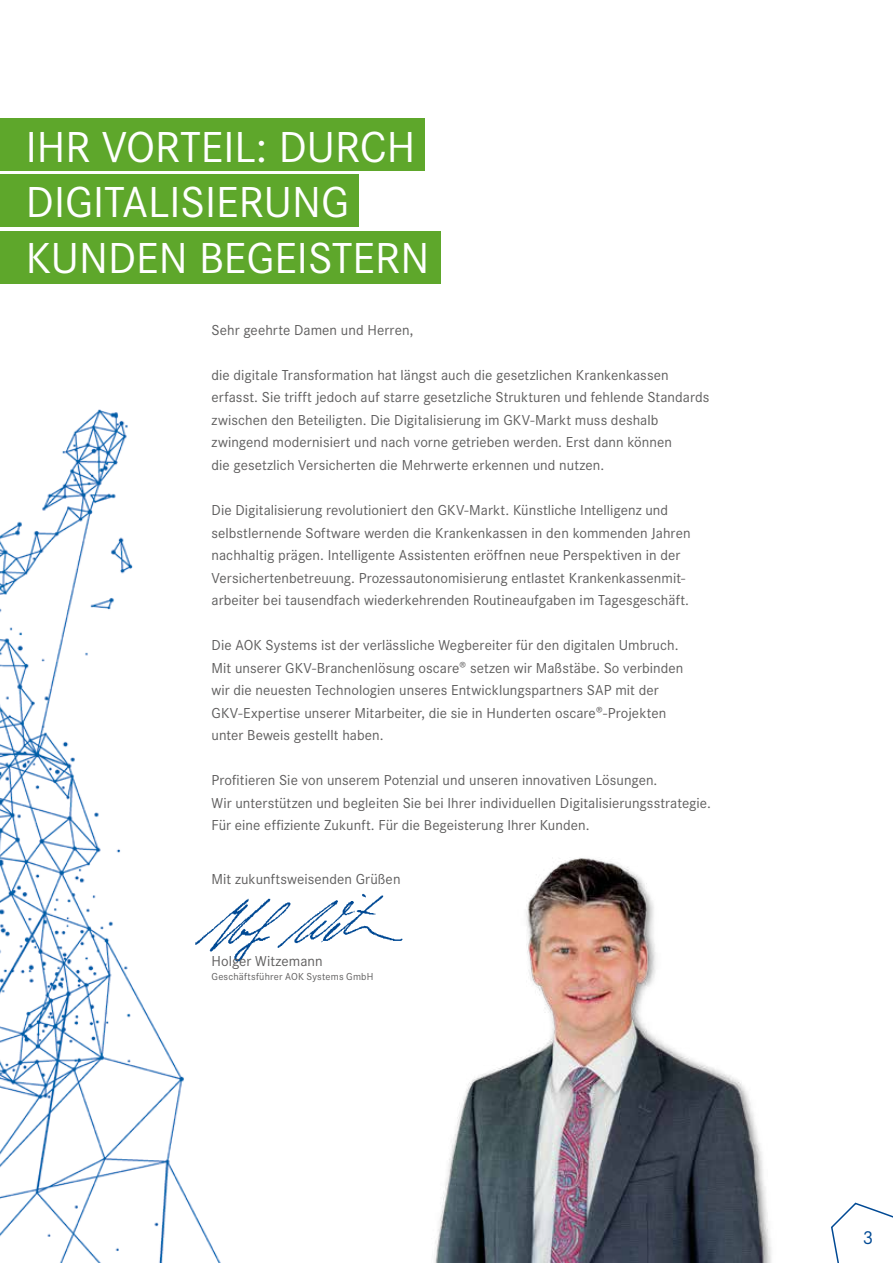
<style>
.page{position:relative;width:893px;height:1263px;background:#fff}
.page>*{position:absolute;margin:0;border:0;box-sizing:border-box;transform-origin:0 0}
.t1{font:45px/55.5px "Corporate S";color:#fff}
.t2{font:19.5px "Corporate S";color:#004994}
.t3{font:15px/22.5px "Corporate S";letter-spacing:.005em;color:#5f5e5e}
.t4{font:10.5px "Corporate S";letter-spacing:.02em;color:#5f5e5e}
</style>
<div class="page">
<svg style="left:831px;top:1202px;width:62px;height:61px"></svg>
<img style="left:434px;top:858px;width:337px;height:405px">
<img style="left:251px;top:893px;width:152px;height:55px">
<div style="left:0;top:118px;width:424px;height:52px;background:#5ea72b"></div>
<div style="left:0;top:174px;width:358px;height:52px;background:#5ea72b"></div>
<div style="left:0;top:231px;width:440px;height:52px;background:#5ea72b"></div>
<img style="left:0;top:409px;width:251px;height:854px">
<h1 class="t1" style="left:26px;top:120px;width:405px">IHR VORTEIL: DURCH<br>DIGITALISIERUNG<br>KUNDEN BEGEISTERN</h1>
<p class="t3" style="left:212px;top:319px;width:203px">Sehr geehrte Damen und Herren,</p>
<p class="t3" style="left:212px;top:364px;width:499px">die digitale Transformation hat längst auch die gesetzlichen Krankenkassen erfasst. Sie trifft jedoch auf starre gesetzliche Strukturen und fehlende Standards zwischen den Beteiligten. Die Digitalisierung im GKV-Markt muss deshalb zwingend modernisiert und nach vorne getrieben werden. Erst dann können<br>die gesetzlich Versicherten die Mehrwerte erkennen und nutzen.</p>
<p class="t3" style="left:212px;top:499px;width:481px">Die Digitalisierung revolutioniert den GKV-Markt. Künstliche Intelligenz und selbstlernende Software werden die Krankenkassen in den kommenden Jahren nachhaltig prägen. Intelligente Assistenten eröffnen neue Perspektiven in der Versichertenbetreuung. Prozessautonomisierung entlastet Krankenkassenmit&shy;arbeiter bei tausendfach wiederkehrenden Routineaufgaben im Tagesgeschäft.</p>
<p class="t3" style="left:212px;top:634px;width:473px">Die AOK Systems ist der verlässliche Wegbereiter für den digitalen Umbruch.<br>Mit unserer GKV-Branchenlösung oscare® setzen wir Maßstäbe. So verbinden wir die neuesten Technologien unseres Entwicklungspartners SAP mit der GKV-Expertise unserer Mitarbeiter, die sie in Hunderten oscare®-Projekten unter Beweis gestellt haben.</p>
<p class="t3" style="left:212px;top:769px;width:501px">Profitieren Sie von unserem Potenzial und unseren innovativen Lösungen.<br>Wir unterstützen und begleiten Sie bei Ihrer individuellen Digitalisierungsstrategie.<br>Für eine effiziente Zukunft. Für die Begeisterung Ihrer Kunden.</p>
<p class="t3" style="left:212px;top:867px;width:190px">Mit zukunftsweisenden Grüßen</p>
<p class="t3" style="left:212px;top:950px;width:113px">Holger Witzemann</p>
<p class="t4" style="left:212px;top:970px;width:163px">Geschäftsführer AOK Systems GmbH</p>
<h2 class="t2" style="left:863px;top:1226px;width:12px">3</h2>
</div>
